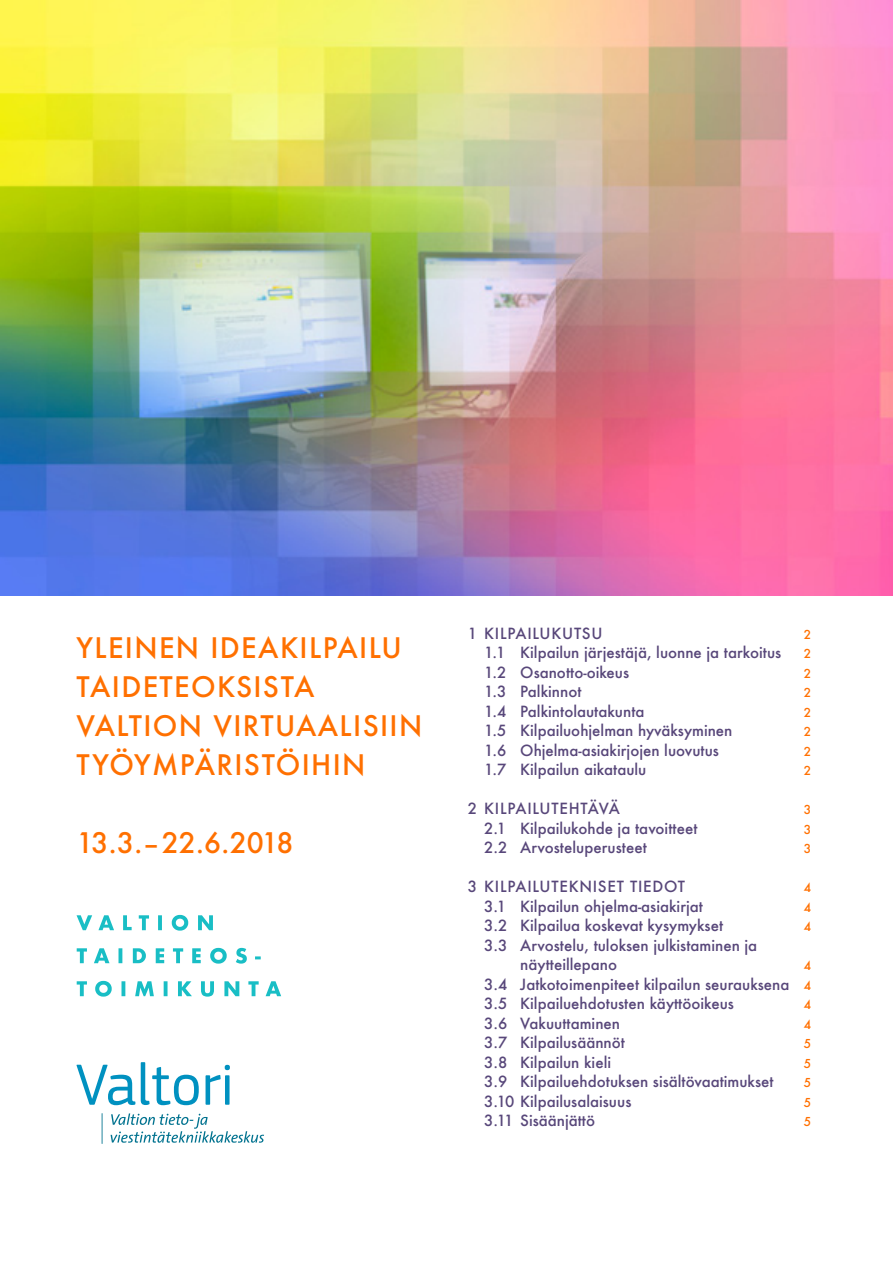
<style>
.page{position:relative;width:893px;height:1263px;background:#fff}
.page>*{position:absolute;margin:0;border:0;box-sizing:border-box;transform-origin:0 0}
.t1{font:500 27.45px/39px "Futura";letter-spacing:.05em;color:#ff7000}
.t2{font:500 15px/19.5px "Futura";color:#58477a}
.t3{font:500 15px "Futura";letter-spacing:.05em;color:#58477a}
.t4{font:500 12px "Futura";color:#ff7000}
.s1{font-size:12px;color:#ff7000}
</style>
<div class="page">
<img style="left:0;top:0;width:893px;height:595px">
<svg style="left:76px;top:1065px;width:59px;height:40px"></svg>
<svg style="left:141px;top:1062px;width:58px;height:43px"></svg>
<svg style="left:206px;top:1065px;width:24px;height:40px"></svg>
<hr style="left:102px;top:1113px;width:1px;height:31px;background:#00728f">
<svg style="left:111px;top:1113px;width:153px;height:30px"></svg>
<svg style="left:77px;top:981px;width:204px;height:16px"></svg>
<svg style="left:77px;top:948px;width:184px;height:16px"></svg>
<svg style="left:77px;top:915px;width:136px;height:16px"></svg>
<h1 class="t1" style="left:77px;top:628px;width:347px">YLEINEN IDEAKILPAILU<br>TAIDETEOKSISTA<br>VALTION VIRTUAALISIIN<br>TYÖYMPÄRISTÖIHIN</h1>
<h1 class="t1" style="left:77px;top:823px;width:218px">13.3.–22.6.2018</h1>
<p class="t3" style="left:468px;top:623px;width:136px">1 KILPAILUKUTSU</p>
<p class="t4" style="left:804px;top:626px;width:9px">2</p>
<p class="t2" style="left:484px;top:643px;width:298px">1.1 Kilpailun järjestäjä, luonne ja tarkoitus</p>
<p class="t4" style="left:804px;top:645px;width:9px">2</p>
<p class="t2" style="left:484px;top:662px;width:146px">1.2 Osanotto-oikeus</p>
<p class="t4" style="left:804px;top:665px;width:9px">2</p>
<p class="t2" style="left:484px;top:682px;width:99px">1.3 Palkinnot</p>
<p class="t4" style="left:804px;top:684px;width:9px">2</p>
<p class="t2" style="left:484px;top:701px;width:162px">1.4 Palkintolautakunta</p>
<p class="t4" style="left:804px;top:704px;width:9px">2</p>
<p class="t2" style="left:484px;top:721px;width:250px">1.5 Kilpailuohjelman hyväksyminen</p>
<p class="t4" style="left:804px;top:723px;width:9px">2</p>
<p class="t2" style="left:484px;top:740px;width:236px">1.6 Ohjelma-asiakirjojen luovutus</p>
<p class="t4" style="left:804px;top:743px;width:9px">2</p>
<p class="t2" style="left:484px;top:760px;width:164px">1.7 Kilpailun aikataulu</p>
<p class="t4" style="left:804px;top:762px;width:9px">2</p>
<p class="t3" style="left:468px;top:798px;width:154px">2 KILPAILUTEHTÄVÄ</p>
<p class="t4" style="left:804px;top:801px;width:9px">3</p>
<p class="t2" style="left:484px;top:818px;width:215px">2.1 Kilpailukohde ja tavoitteet</p>
<p class="t4" style="left:804px;top:821px;width:9px">3</p>
<p class="t2" style="left:484px;top:838px;width:164px">2.2 Arvosteluperusteet</p>
<p class="t4" style="left:804px;top:840px;width:9px">3</p>
<p class="t3" style="left:468px;top:876px;width:219px">3 KILPAILUTEKNISET TIEDOT</p>
<p class="t4" style="left:804px;top:879px;width:9px">4</p>
<p class="t2" style="left:484px;top:896px;width:220px">3.1 Kilpailun ohjelma-asiakirjat</p>
<p class="t4" style="left:804px;top:899px;width:9px">4</p>
<p class="t2" style="left:484px;top:916px;width:240px">3.2 Kilpailua koskevat kysymykset</p>
<p class="t4" style="left:804px;top:918px;width:9px">4</p>
<p class="t2" style="left:520px;top:935px;width:239px;text-indent:-36px">3.3 Arvostelu, tuloksen julkistaminen ja näytteillepano</p>
<p class="t4" style="left:804px;top:957px;width:9px">4</p>
<p class="t2" style="left:484px;top:974px;width:328px">3.4 Jatkotoimenpiteet kilpailun seurauksena <span class="s1">4<br></span>3.5 Kilpailuehdotusten käyttöoikeus</p>
<p class="t4" style="left:804px;top:996px;width:9px">4</p>
<p class="t2" style="left:484px;top:1013px;width:137px">3.6 Vakuuttaminen</p>
<p class="t4" style="left:804px;top:1016px;width:9px">4</p>
<p class="t2" style="left:484px;top:1033px;width:142px">3.7 Kilpailusäännöt</p>
<p class="t4" style="left:804px;top:1035px;width:9px">5</p>
<p class="t2" style="left:484px;top:1052px;width:128px">3.8 Kilpailun kieli</p>
<p class="t4" style="left:804px;top:1055px;width:9px">5</p>
<p class="t2" style="left:484px;top:1072px;width:291px">3.9 Kilpailuehdotuksen sisältövaatimukset</p>
<p class="t4" style="left:804px;top:1074px;width:9px">5</p>
<p class="t2" style="left:484px;top:1091px;width:149px">3.10 Kilpailusalaisuus</p>
<p class="t4" style="left:804px;top:1094px;width:9px">5</p>
<p class="t2" style="left:484px;top:1111px;width:112px">3.11 Sisäänjättö</p>
<p class="t4" style="left:804px;top:1113px;width:9px">5</p>
</div>
